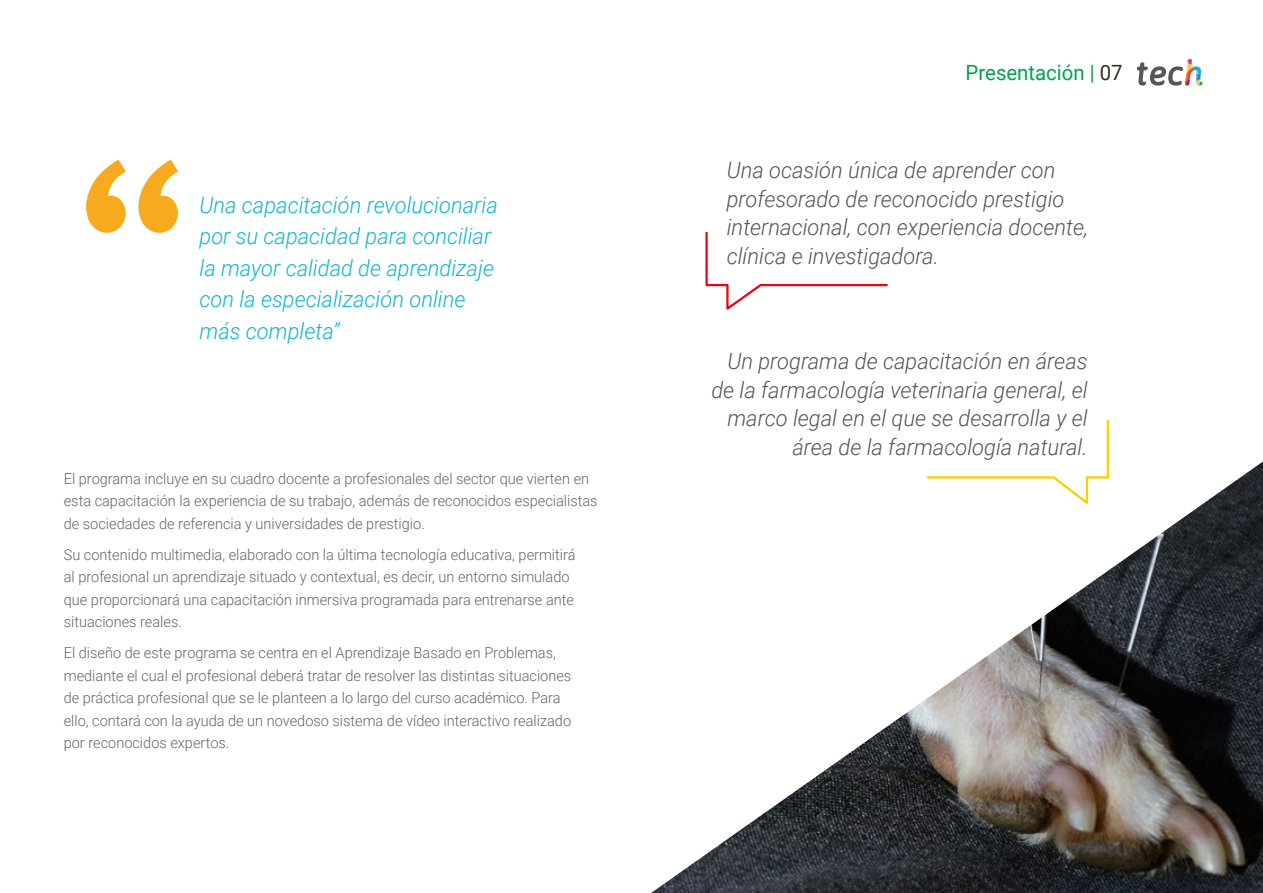
<style>
.page{position:relative;width:1263px;height:893px;background:#fff}
.page>*{position:absolute;margin:0;border:0;box-sizing:border-box;transform-origin:0 0}
.t1{font:italic 300 22.5px/28.5px "Roboto";color:#52555b;text-align:right}
.t2{font:italic 300 22.5px/31.5px "Roboto";color:#0fb6cf}
.t3{font:21px "Roboto";color:#04a14d}
.t4{font:300 15px/22.5px "Roboto";color:#61646a}
.s1{color:#312e20}
</style>
<div class="page">
<svg style="left:86px;top:160px;width:92px;height:73px"></svg>
<img style="left:651px;top:461px;width:612px;height:432px">
<svg style="left:1137px;top:59px;width:65px;height:27px"></svg>
<svg style="left:924px;top:420px;width:186px;height:87px"></svg>
<svg style="left:705px;top:232px;width:183px;height:78px"></svg>
<h1 class="t2" style="left:199px;top:188px;width:300px">Una capacitación revolucionaria por su capacidad para conciliar la mayor calidad de aprendizaje con la especialización online más completa”</h1>
<p class="t4" style="left:64px;top:467px;width:535px">El programa incluye en su cuadro docente a profesionales del sector que vierten en esta capacitación la experiencia de su trabajo, además de reconocidos especialistas de sociedades de referencia y universidades de prestigio.</p>
<p class="t4" style="left:64px;top:543px;width:513px">Su contenido multimedia, elaborado con la última tecnología educativa, permitirá al profesional un aprendizaje situado y contextual, es decir, un entorno simulado que proporcionará una capacitación inmersiva programada para entrenarse ante situaciones reales.</p>
<p class="t4" style="left:64px;top:641px;width:509px">El diseño de este programa se centra en el Aprendizaje Basado en Problemas, mediante el cual el profesional deberá tratar de resolver las distintas situaciones de práctica profesional que se le planteen a lo largo del curso académico. Para ello, contará con la ayuda de un novedoso sistema de vídeo interactivo realizado por reconocidos expertos.</p>
<h2 class="t3" style="left:966px;top:57px;width:159px">Presentación | <span class="s1">07</span></h2>
<h1 class="t1" style="left:727px;top:155px;width:363px;text-align:left">Una ocasión única de aprender con profesorado de reconocido prestigio internacional, con experiencia docente, clínica e investigadora.</h1>
<h1 class="t1" style="left:711px;top:346px;width:378px">Un programa de capacitación en áreas de la farmacología veterinaria general, el marco legal en el que se desarrolla y el área de la farmacología natural.</h1>
</div>
